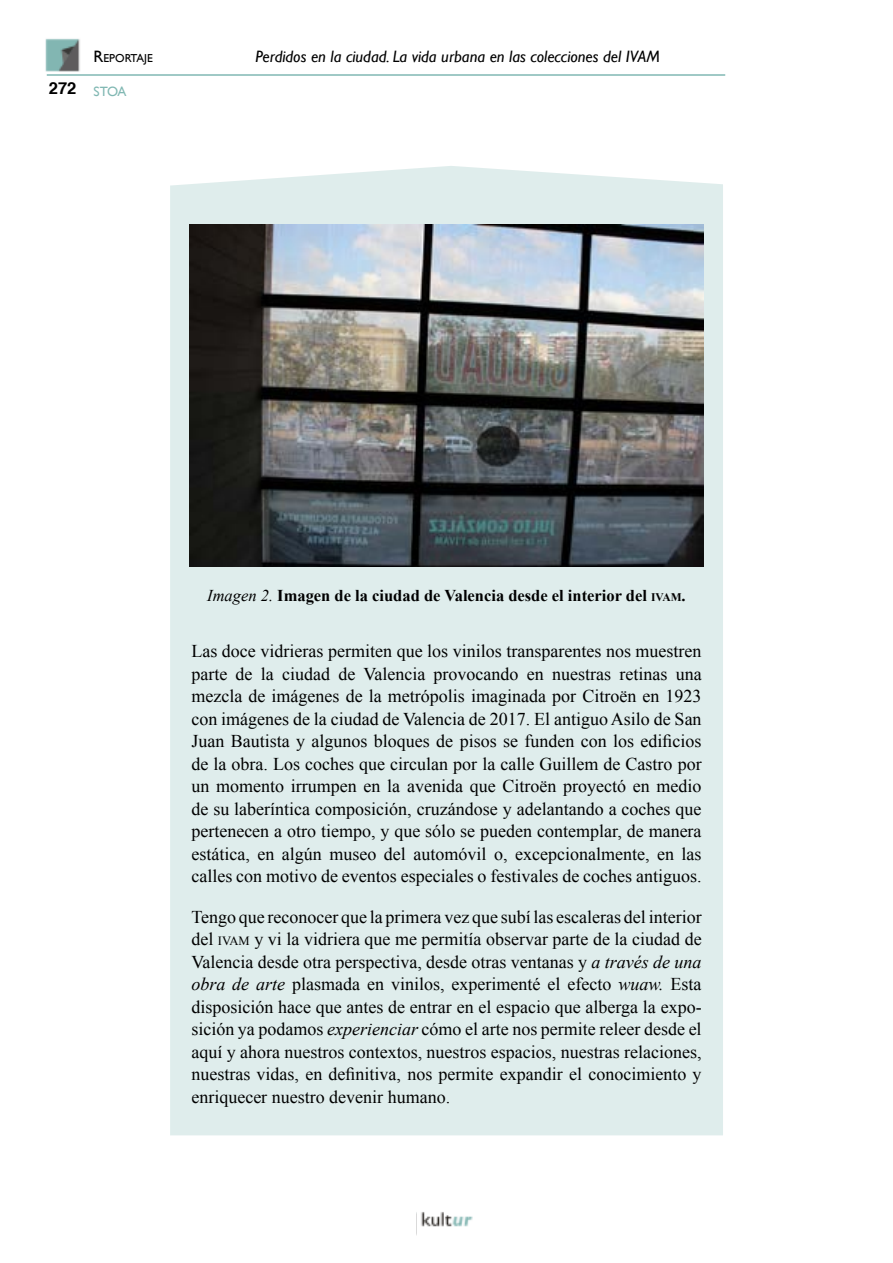
<style>
.page{position:relative;width:893px;height:1263px;background:#fff}
.page>*{position:absolute;margin:0;border:0;box-sizing:border-box;transform-origin:0 0}
.t1{font:18px/22.5px "Times New Roman";color:#000;text-align:justify}
.t2{font:700 16.5px "Times New Roman";color:#000}
.t3{font:italic 16.5px "Gill Sans";color:#000}
.t4{font:700 16.5px "Helvetica";color:#000}
.t5{font:13.5px "Gill Sans";color:#81b8b3}
.t6{font:11.55px "Gill Sans";color:#000}
.s1{font-size:16.5px}
.s2{font-weight:400;font-style:italic}
.s3{font-size:11.55px}
.s4{font-size:12.6px}
.s5{font-style:italic}
</style>
<div class="page">
<div style="left:170px;top:166px;width:553px;height:969px;background:#dfedec"></div>
<img style="left:45px;top:38px;width:35px;height:34px">
<img style="left:421px;top:1212px;width:52px;height:15px">
<hr style="left:47px;top:74px;width:678px;height:2px;background:#81b8b3">
<img style="left:190px;top:224px;width:513px;height:342px">
<p class="t4" style="left:49px;top:75px;width:29px">272</p>
<p class="t6" style="left:94px;top:52px;width:61px"><span class="s1">R</span>EPORTAJE</p>
<p class="t3" style="left:256px;top:47px;width:406px">Perdidos en la ciudad. La vida urbana en las colecciones del IVAM</p>
<p class="t5" style="left:94px;top:83px;width:35px">STOA</p>
<p class="t2" style="left:207px;top:584px;width:480px"><span class="s2">Imagen 2.</span> Imagen de la ciudad de Valencia desde el interior del <span class="s3">IVAM</span>.</p>
<p class="t1" style="left:191px;top:640px;width:512px">Las doce vidrieras permiten que los vinilos transparentes nos muestren parte de la ciudad de Valencia provocando en nuestras retinas una mezcla de imágenes de la metrópolis imaginada por Citroën en 1923 con imágenes de la ciudad de Valencia de 2017. El antiguo Asilo de San Juan Bautista y algunos bloques de pisos se funden con los edificios de la obra. Los coches que circulan por la calle Guillem de Castro por un momento irrumpen en la avenida que Citroën proyectó en medio de su laberíntica composición, cruzándose y adelantando a coches que pertenecen a otro tiempo, y que sólo se pueden contemplar, de manera estática, en algún museo del automóvil o, excepcionalmente, en las calles con motivo de eventos especiales o festivales de coches antiguos.</p>
<p class="t1" style="left:191px;top:905px;width:512px">Tengo que reconocer que la primera vez que subí las escaleras del interior del <span class="s4">IVAM</span> y vi la vidriera que me permitía observar parte de la ciudad de Valencia desde otra perspectiva, desde otras ventanas y <span class="s5">a través de una obra de arte</span> plasmada en vinilos, experimenté el efecto <span class="s5">wuaw.</span> Esta disposición hace que antes de entrar en el espacio que alberga la expo&shy;sición ya podamos <span class="s5">experienciar</span> cómo el arte nos permite releer desde el aquí y ahora nuestros contextos, nuestros espacios, nuestras relaciones, nuestras vidas, en definitiva, nos permite expandir el conocimiento y enriquecer nuestro devenir humano.</p>
</div>
